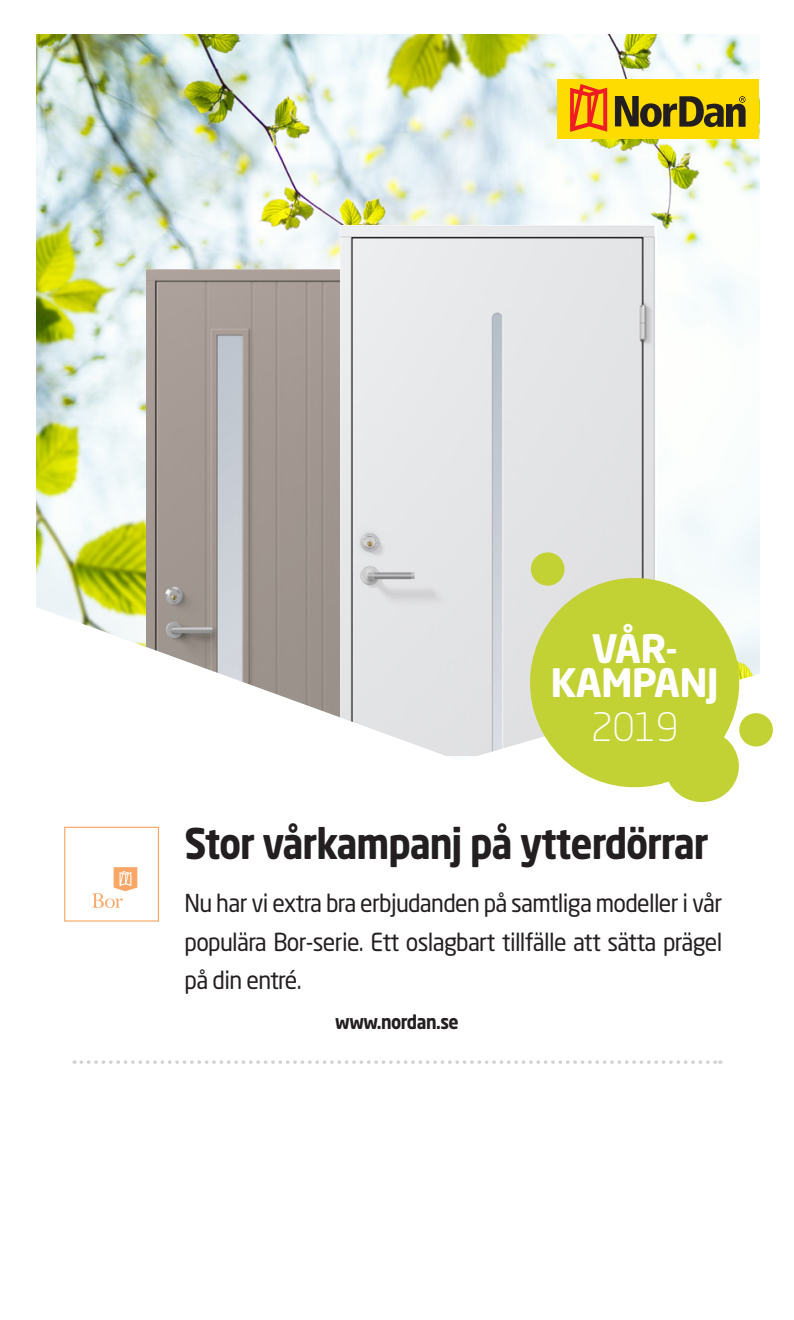
<style>
.page{position:relative;width:794px;height:1320px;background:#fff}
.page>*{position:absolute;margin:0;border:0;box-sizing:border-box;transform-origin:0 0}
.t1{font:700 41.65px "Neo Sans Std";letter-spacing:-.03em;color:#231f20;scale:.9 1}
.t2{font:700 38.85px/34.3px "Neo Sans Std";letter-spacing:-.02em;color:#fff;text-align:center}
.t3{font:300 38.85px "Neo Sans Std";color:#fff}
.t4{font:24.5px/38.5px "Neo Sans Std";letter-spacing:-.03em;color:#231f20;text-align:justify;scale:.94 1}
.t5{font:700 18.9px "Neo Sans Std";letter-spacing:-.03em;color:#231f20;scale:.91 1}
</style>
<div class="page">
<img style="left:36px;top:35px;width:723px;height:558px">
<img style="left:147px;top:269px;width:194px;height:324px">
<img style="left:341px;top:225px;width:316px;height:368px">
<svg style="left:81px;top:1060px;width:640px;height:4px"></svg>
<svg style="left:36px;top:593px;width:737px;height:163px"></svg>
<svg style="left:525px;top:573px;width:219px;height:215px;background:#cdd861"></svg>
<div style="left:530px;top:551px;width:35px;height:35px;background:#c2d134;border-radius:50%"></div>
<div style="left:738px;top:712px;width:35px;height:35px;background:#c2d134;border-radius:50%"></div>
<svg style="left:663px;top:728px;width:77px;height:75px"></svg>
<svg style="left:64px;top:826px;width:95px;height:95px"></svg>
<div style="left:557px;top:80px;width:202px;height:59px;background:#ffdc01"></div>
<svg style="left:615px;top:96px;width:130px;height:32px"></svg>
<svg style="left:570px;top:84px;width:37px;height:48px"></svg>
<p class="t2" style="left:550px;top:630px;width:170px">VÅR-<br>KAMPANJ</p>
<p class="t3" style="left:591px;top:704px;width:89px">2019</p>
<p class="t1" style="left:185px;top:816px;width:584px">Stor vårkampanj på ytterdörrar</p>
<p class="t4" style="left:185px;top:883px;width:573px">Nu har vi extra bra erbjudanden på samtliga modeller i vår populära Bor-serie. Ett oslagbart tillfälle att sätta prägel på din entré.</p>
<p class="t5" style="left:335px;top:1009px;width:137px">www.nordan.se</p>
</div>
